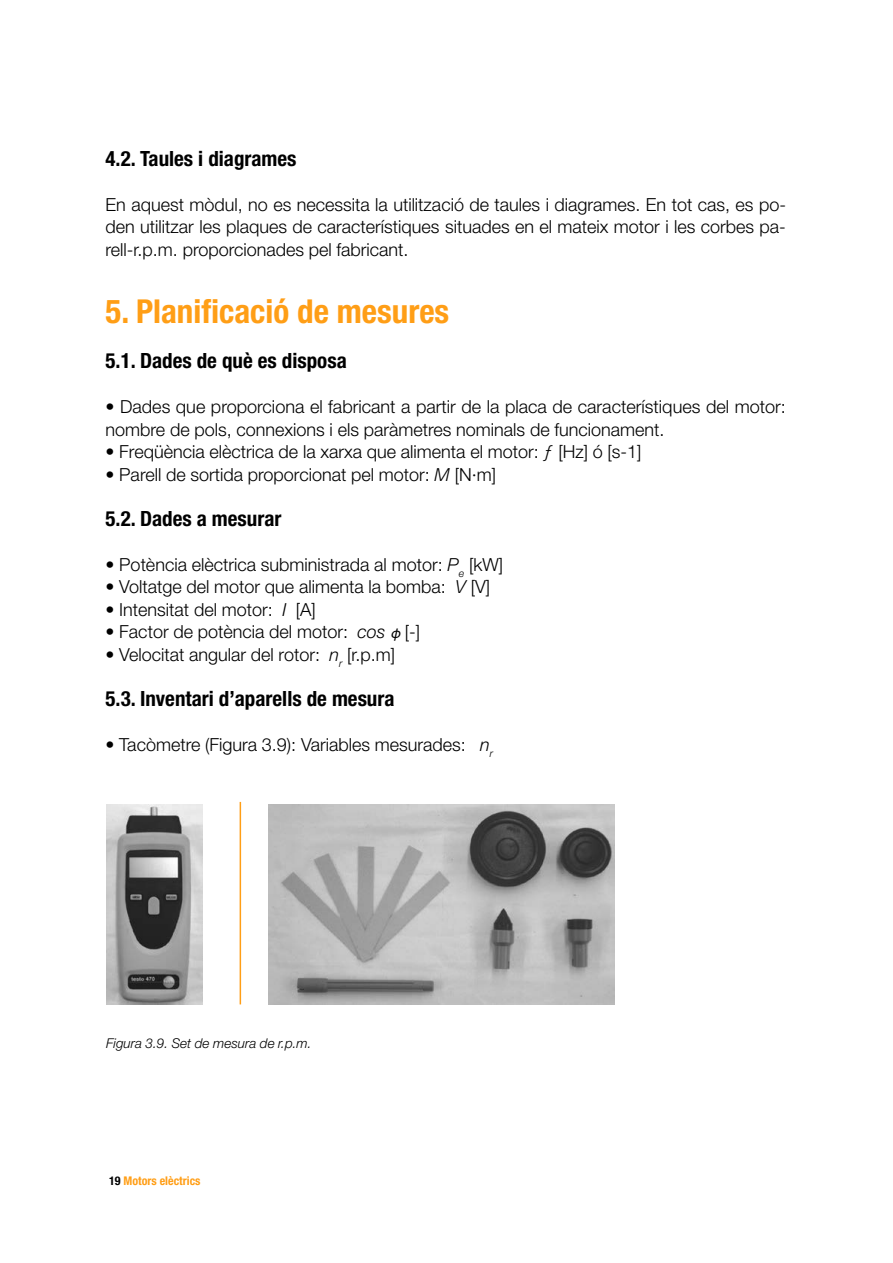
<style>
.page{position:relative;width:893px;height:1263px;background:#fff}
.page>*{position:absolute;margin:0;border:0;box-sizing:border-box;transform-origin:0 0}
.t1{font:700 condensed 33px "Helvetica Neue LT Std";color:#ff9e16}
.t2{font:700 condensed 21px "Helvetica Neue LT Std";color:#000}
.t3{font:300 18px/22.5px "Helvetica Neue LT Std";color:#000;text-align:justify}
.t4{font:italic 300 13.5px "Helvetica Neue LT Std";color:#000}
.t5{font:700 condensed 12px "Helvetica Neue LT Std";color:#ff9e16}
.s1{font-style:italic}
.s2{color:#000}
</style>
<div class="page">
<img style="left:106px;top:804px;width:96px;height:200px">
<img style="left:268px;top:804px;width:347px;height:200px">
<hr style="left:240px;top:802px;width:1px;height:202px;background:#ff9e16">
<p class="t2" style="left:106px;top:146px;width:193px">4.2. Taules i diagrames</p>
<p class="t3" style="left:106px;top:193px;width:682px">En aquest mòdul, no es necessita la utilització de taules i diagrames. En tot cas, es po&shy;den utilitzar les plaques de característiques situades en el mateix motor i les corbes pa&shy;rell-r.p.m. proporcionades pel fabricant.</p>
<h1 class="t1" style="left:106px;top:292px;width:345px">5. Planificació de mesures</h1>
<p class="t2" style="left:106px;top:348px;width:243px">5.1. Dades de què es disposa</p>
<p class="t3" style="left:106px;top:395px;width:682px">• Dades que proporciona el fabricant a partir de la placa de característiques del motor: nombre de pols, connexions i els paràmetres nominals de funcionament.</p>
<p class="t3" style="left:106px;top:440px;width:537px">• Freqüència elèctrica de la xarxa que alimenta el motor: <span class="s1">ƒ</span> [Hz] ó [s-1]</p>
<p class="t3" style="left:106px;top:463px;width:392px">• Parell de sortida proporcionat pel motor: <span class="s1">M</span> [N·m]</p>
<p class="t2" style="left:106px;top:506px;width:177px">5.2. Dades a mesurar</p>
<p class="t3" style="left:106px;top:553px;width:399px">• Potència elèctrica subministrada al motor: <span class="s1">P</span><sub>e</sub> [kW]</p>
<p class="t3" style="left:106px;top:575px;width:386px">• Voltatge del motor que alimenta la bomba: <span class="s1">V</span> [V]</p>
<p class="t3" style="left:106px;top:598px;width:212px">• Intensitat del motor: <span class="s1">I</span> [A]</p>
<p class="t3" style="left:106px;top:620px;width:316px">• Factor de potència del motor: <span class="s1">cos</span> [-]</p>
<p class="t3" style="left:106px;top:643px;width:291px">• Velocitat angular del rotor: <span class="s1">n</span><sub>r</sub> [r.p.m]</p>
<p class="t2" style="left:106px;top:686px;width:291px">5.3. Inventari d’aparells de mesura</p>
<p class="t3" style="left:106px;top:733px;width:389px">• Tacòmetre (Figura 3.9): Variables mesurades: <span class="s1">n</span><sub>r</sub></p>
<p class="t4" style="left:106px;top:1035px;width:207px">Figura 3.9. Set de mesura de r.p.m.</p>
<p class="t5" style="left:109px;top:1174px;width:93px"><span class="s2">19</span> Motors elèctrics</p>
</div>
